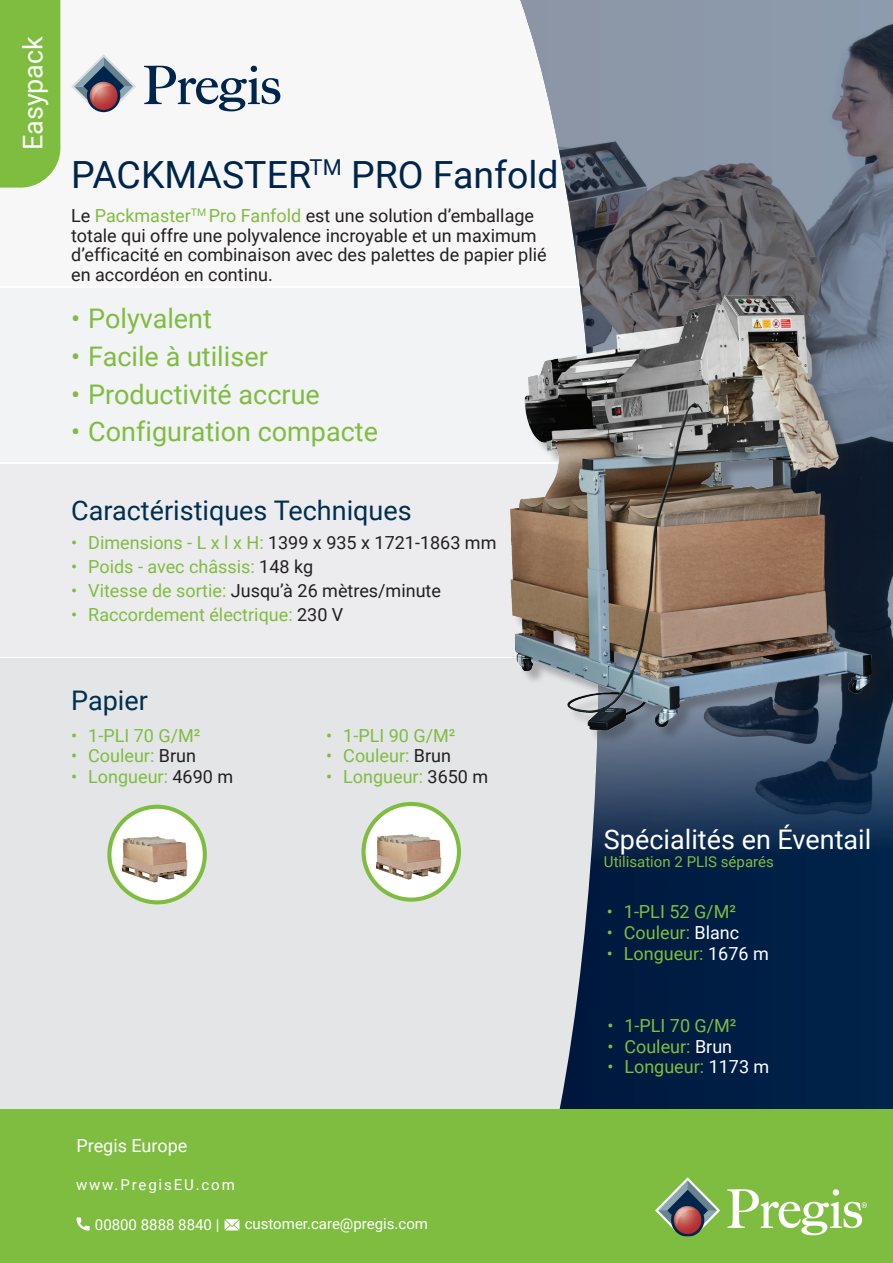
<style>
.page{position:relative;width:893px;height:1263px;background:#fff}
.page>*{position:absolute;margin:0;border:0;box-sizing:border-box;transform-origin:0 0}
.t1{font:37.5px "Roboto";color:#00254c}
.t2{font:27px "Roboto";color:#7fbd41}
.t3{font:27px "Roboto";color:#002f4e}
.t4{font:27px "Roboto";color:#fff}
.t5{font:18px/19.4px "Roboto";color:#231f20}
.t6{font:18px "Roboto";color:#7fbd41}
.t7{font:18px "Roboto";color:#fff}
.t8{font:15px "Roboto";color:#fff}
.t9{font:15px "Roboto";color:#7fbd41}
.t10{font:15px "Roboto";letter-spacing:.125em;color:#fff}
.s1{color:#7fbd41}
.s2{color:#231f20}
.s3{color:#fff}
</style>
<div class="page">
<div style="left:0;top:288px;width:893px;height:173px;background:#f2f3f4"></div>
<div style="left:0;top:659px;width:893px;height:451px;background:#e4e5e7"></div>
<div style="left:0;top:464px;width:893px;height:192px;background:#ececee"></div>
<div style="left:0;top:0;width:893px;height:285px;background:#f7f7f8"></div>
<div style="left:0;top:0;width:60px;height:188px;background:#7fbd41"></div>
<svg style="left:520px;top:881px;width:373px;height:229px;background:#233c5c"></svg>
<img style="left:520px;top:0;width:373px;height:881px">
<svg style="left:144px;top:66px;width:136px;height:45px"></svg>
<svg style="left:71px;top:54px;width:65px;height:58px"></svg>
<img style="left:476px;top:294px;width:408px;height:451px">
<svg style="left:364px;top:804px;width:95px;height:96px;background:#ecf5e3"></svg>
<img style="left:366px;top:820px;width:93px;height:63px">
<div style="left:361px;top:802px;width:100px;height:100px;border:4px solid #7fbd41;border-radius:50%"></div>
<div style="left:0;top:1110px;width:893px;height:153px;background:#7fbd41"></div>
<svg style="left:109px;top:807px;width:96px;height:95px"></svg>
<img style="left:111px;top:823px;width:94px;height:63px">
<div style="left:107px;top:805px;width:100px;height:99px;border:4px solid #7fbd41;border-radius:50%"></div>
<svg style="left:76px;top:1217px;width:14px;height:13px"></svg>
<svg style="left:225px;top:1219px;width:14px;height:11px"></svg>
<img style="left:655px;top:1178px;width:212px;height:58px">
<h2 class="t4" style="left:14px;top:150px;width:116px;rotate:-90deg">Easypack</h2>
<h1 class="t1" style="left:71px;top:148px;width:489px">PACKMASTER<sup>TM</sup> PRO Fanfold</h1>
<p class="t5" style="left:71px;top:206px;width:477px">Le <span class="s1">Packmaster</span><sup>TM</sup> <span class="s1">Pro Fanfold</span> est une solution d’emballage totale qui offre une polyvalence incroyable et un maximum d’efficacité en combinaison avec des palettes de papier plié en accordéon en continu.</p>
<h2 class="t2" style="left:71px;top:300px;width:142px">• Polyvalent</h2>
<h2 class="t2" style="left:71px;top:337px;width:198px">• Facile à utiliser</h2>
<h2 class="t2" style="left:71px;top:375px;width:250px">• Productivité accrue</h2>
<h2 class="t2" style="left:71px;top:413px;width:308px">• Configuration compacte</h2>
<h2 class="t3" style="left:71px;top:491px;width:342px">Caractéristiques Techniques</h2>
<p class="t5" style="left:71px;top:533px;width:427px"><span class="s1">• Dimensions - L x l x H:</span> 1399 x 935 x 1721-1863 mm</p>
<p class="t6" style="left:71px;top:554px;width:243px">• Poids - avec châssis: <span class="s2">148 kg</span></p>
<p class="t5" style="left:71px;top:580px;width:371px"><span class="s1">• Vitesse de sortie:</span> Jusqu’à 26 mètres/minute</p>
<p class="t6" style="left:71px;top:602px;width:274px">• Raccordement électrique: <span class="s2">230 V</span></p>
<h2 class="t3" style="left:71px;top:681px;width:78px">Papier</h2>
<p class="t6" style="left:71px;top:722px;width:131px">• 1-PLI 70 G/M²</p>
<p class="t6" style="left:71px;top:743px;width:126px">• Couleur: <span class="s2">Brun</span></p>
<p class="t6" style="left:71px;top:764px;width:163px">• Longueur: <span class="s2">4690 m</span></p>
<p class="t6" style="left:326px;top:722px;width:131px">• 1-PLI 90 G/M²</p>
<p class="t6" style="left:326px;top:743px;width:126px">• Couleur: <span class="s2">Brun</span></p>
<p class="t6" style="left:326px;top:764px;width:163px">• Longueur: <span class="s2">3650 m</span></p>
<p class="t7" style="left:76px;top:1132px;width:112px">Pregis Europe</p>
<p class="t10" style="left:76px;top:1174px;width:160px">www.PregisEU.com</p>
<p class="t8" style="left:95px;top:1214px;width:126px">00800 8888 8840 |</p>
<p class="t8" style="left:245px;top:1213px;width:185px">customer.care@pregis.com</p>
<h2 class="t4" style="left:604px;top:820px;width:269px">Spécialités en Éventail</h2>
<p class="t9" style="left:604px;top:851px;width:171px">Utilisation 2 PLIS séparés</p>
<p class="t6" style="left:607px;top:899px;width:131px">• 1-PLI 52 G/M²</p>
<p class="t6" style="left:607px;top:920px;width:134px">• Couleur: <span class="s3">Blanc</span></p>
<p class="t6" style="left:607px;top:940px;width:163px">• Longueur: <span class="s3">1676 m</span></p>
<p class="t6" style="left:607px;top:1013px;width:131px">• 1-PLI 70 G/M²</p>
<p class="t6" style="left:607px;top:1033px;width:126px">• Couleur: <span class="s3">Brun</span></p>
<p class="t6" style="left:607px;top:1054px;width:163px">• Longueur: <span class="s3">1173 m</span></p>
</div>
